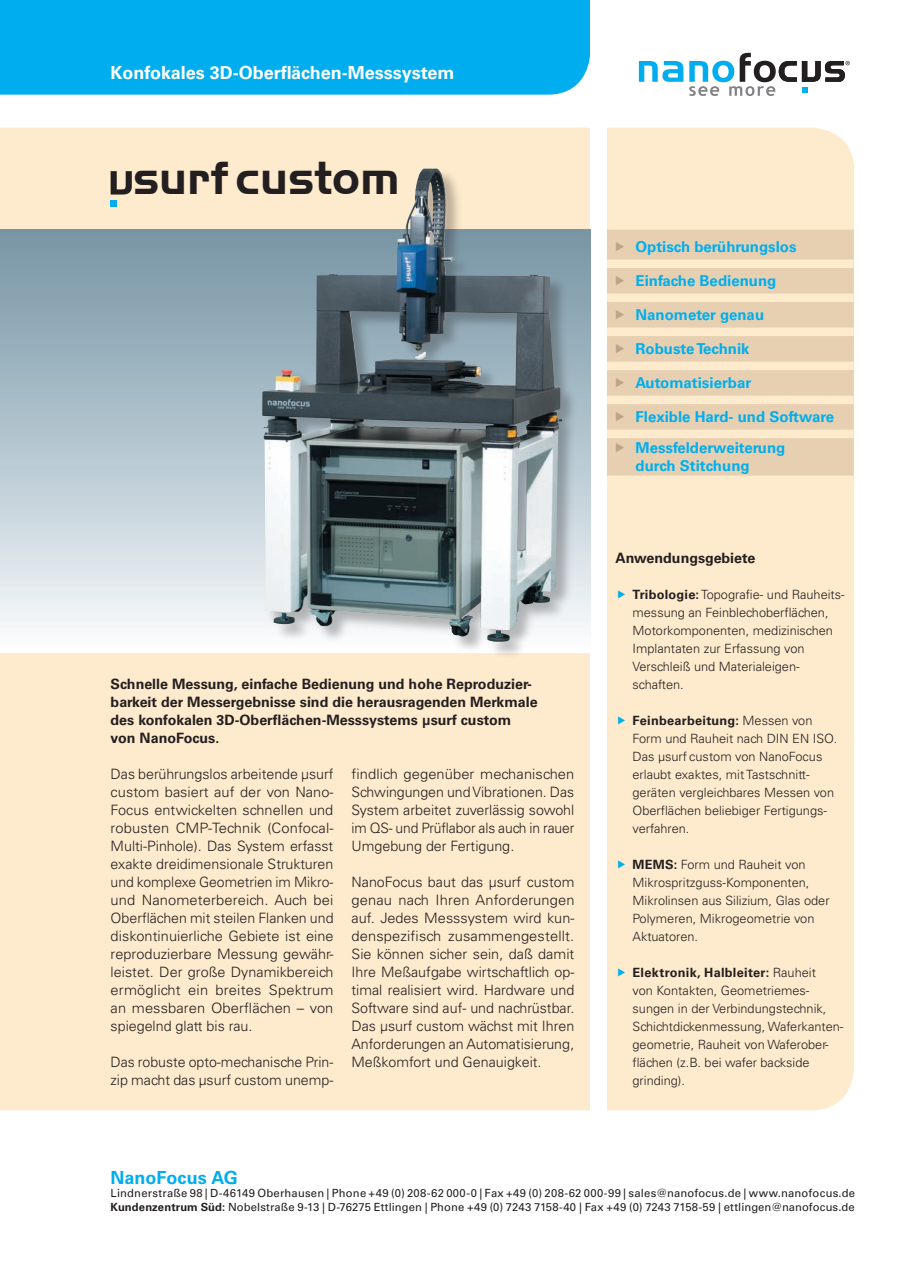
<style>
.page{position:relative;width:902px;height:1272px;background:#fff}
.page>*{position:absolute;margin:0;border:0;box-sizing:border-box;transform-origin:0 0}
.t1{font:700 48px "Handel Gothic Com";color:#231f20}
.t2{font:700 18px "Univers LT Std";color:#fff}
.t3{font:700 18px "Univers LT Std";color:#00aeef}
.t4{font:700 15px/30.9px "Univers LT Std";color:#00aeef}
.t5{font:300 14.25px/18px "Univers LT Std";color:#231f20;text-align:justify}
.t6{font:700 14.25px/18px "Univers LT Std";color:#231f20}
.t7{font:300 12.75px/18px "Univers LT Std";color:#231f20}
.t8{font:11.25px/13.5px "Univers LT Std";letter-spacing:.015em;color:#231f20}
.s1{font-weight:700}
</style>
<div class="page">
<svg style="left:638px;top:61px;width:45px;height:21px"></svg>
<svg style="left:689px;top:53px;width:160px;height:43px"></svg>
<div style="left:0;top:0;width:590px;height:95px;background:#00aeef"></div>
<div style="left:0;top:128px;width:854px;height:982px;background:#feeacc"></div>
<div style="left:590px;top:0;width:17px;height:1131px;background:#fff"></div>
<div style="left:0;top:230px;width:590px;height:422px;background:linear-gradient(to bottom,#7493a3,#f8fbfd)"></div>
<div style="left:261px;top:167px;width:318px;height:493px;background:#231f20;opacity:.3"></div>
<img style="left:262px;top:275px;width:300px;height:367px">
<div style="left:607px;top:230px;width:246px;height:245px;background:#e6d0b1"></div>
<div style="left:607px;top:259px;width:246px;height:9px;background:#feeacc"></div>
<div style="left:607px;top:293px;width:246px;height:9px;background:#feeacc"></div>
<div style="left:607px;top:327px;width:246px;height:9px;background:#feeacc"></div>
<div style="left:607px;top:361px;width:246px;height:9px;background:#feeacc"></div>
<div style="left:607px;top:395px;width:246px;height:9px;background:#feeacc"></div>
<div style="left:607px;top:429px;width:246px;height:9px;background:#feeacc"></div>
<div style="left:607px;top:475px;width:246px;height:9px;background:#feeacc"></div>
<svg style="left:111px;top:171px;width:21px;height:23px"></svg>
<svg style="left:111px;top:200px;width:6px;height:6px"></svg>
<svg style="left:616px;top:242px;width:8px;height:9px"></svg>
<svg style="left:616px;top:276px;width:8px;height:9px"></svg>
<svg style="left:616px;top:310px;width:8px;height:9px"></svg>
<svg style="left:616px;top:344px;width:8px;height:9px"></svg>
<svg style="left:616px;top:378px;width:8px;height:9px"></svg>
<svg style="left:616px;top:412px;width:8px;height:9px"></svg>
<svg style="left:616px;top:443px;width:8px;height:9px"></svg>
<svg style="left:618px;top:590px;width:7px;height:8px"></svg>
<svg style="left:618px;top:716px;width:7px;height:8px"></svg>
<svg style="left:618px;top:860px;width:7px;height:8px"></svg>
<svg style="left:618px;top:968px;width:7px;height:8px"></svg>
<p class="t2" style="left:111px;top:62px;width:345px">Konfokales 3D-Oberflächen-Messsystem</p>
<h1 class="t1" style="left:133px;top:151px;width:268px">surf custom</h1>
<p class="t6" style="left:111px;top:674px;width:428px">Schnelle Messung, einfache Bedienung und hohe Reproduzier&shy;barkeit der Messergebnisse sind die herausragenden Merkmale des konfokalen 3D-Ober-flächen-Messsystems µsurf custom von NanoFocus.</p>
<p class="t5" style="left:111px;top:764px;width:224px">Das berührungslos arbeitende µsurf custom basiert auf der von Nano-Focus entwickelten schnellen und robusten CMP-Technik (Confocal-Multi-Pinhole). Das System erfasst exakte dreidimensionale Strukturen und komplexe Geometrien im Mikro&shy;und Nanometerbereich. Auch bei Oberflächen mit steilen Flanken und diskontinuierliche Gebiete ist eine reproduzierbare Messung gewähr&shy;leistet. Der große Dynamikbereich ermöglicht ein breites Spektrum an messbaren Oberflächen – von spiegelnd glatt bis rau.</p>
<p class="t5" style="left:111px;top:1052px;width:224px">Das robuste opto-mechanische Prin&shy;zip macht das µsurf custom unemp-</p>
<p class="t5" style="left:351px;top:764px;width:224px">findlich gegenüber mechanischen Schwingungen und Vibrationen. Das System arbeitet zuverlässig sowohl im QS- und Prüflabor als auch in rauer Umgebung der Fertigung.</p>
<p class="t5" style="left:351px;top:872px;width:224px">NanoFocus baut das µsurf custom genau nach Ihren Anforderungen auf. Jedes Messsystem wird kun&shy;denspezifisch zusammengestellt.<br>Sie können sicher sein, daß damit Ihre Meßaufgabe wirtschaftlich op&shy;timal realisiert wird. Hardware und Software sind auf- und nachrüstbar.<br>Das µsurf custom wächst mit Ihren Anforderungen an Automatisierung, Meßkomfort und Genauigkeit.</p>
<p class="t4" style="left:635px;top:231px;width:163px">Optisch berührungslos</p>
<p class="t4" style="left:635px;top:265px;width:142px">Einfache Bedienung</p>
<p class="t4" style="left:635px;top:299px;width:130px">Nanometer genau</p>
<p class="t4" style="left:635px;top:333px;width:116px">Robuste Technik</p>
<p class="t4" style="left:635px;top:367px;width:117px">Automatisierbar</p>
<p class="t4" style="left:635px;top:402px;width:200px">Flexible Hard- und Software<br>Messfelderweiterung</p>
<p class="t4" style="left:635px;top:450px;width:116px">durch Stitchung</p>
<p class="t6" style="left:615px;top:548px;width:141px">Anwendungsgebiete</p>
<p class="t7" style="left:632px;top:585px;width:214px"><span class="s1">Tribologie:</span> Topografie- und Rauheits&shy;messung an Feinblech-oberflächen,<br>Motorkomponenten, medizinischen<br>Implantaten zur Erfassung von<br>Verschleiß und Materialeigen&shy;schaften.</p>
<p class="t7" style="left:632px;top:711px;width:206px"><span class="s1">Feinbearbeitung:</span> Messen von<br>Form und Rauheit nach DIN EN ISO.<br>Das µsurf custom von NanoFocus erlaubt exaktes, mit Tastschnitt&shy;geräten vergleichbares Messen von<br>Oberflächen beliebiger Fertigungs&shy;verfahren.</p>
<p class="t7" style="left:632px;top:855px;width:198px"><span class="s1">MEMS:</span> Form und Rauheit von<br>Mikrospritzguss-Komponenten,<br>Mikrolinsen aus Silizium, Glas oder<br>Polymeren, Mikrogeometrie von<br>Aktuatoren.</p>
<p class="t7" style="left:632px;top:963px;width:212px"><span class="s1">Elektronik, Halbleiter:</span> Rauheit<br>von Kontakten, Geometriemes&shy;sungen in der Verbindungstechnik,<br>Schicht-dickenmessung, Waferkanten&shy;geometrie, Rauheit von Waferober&shy;flächen (z.B. bei wafer backside grinding).</p>
<p class="t3" style="left:111px;top:1166px;width:129px">NanoFocus AG</p>
<p class="t8" style="left:111px;top:1186px;width:746px">Lindnerstraße 98 | D-46149 Oberhausen | Phone +49 (0) 208-62 000-0 | Fax +49 (0) 208-62 000-99 | sales@nanofocus.de | www.nanofocus.de<br><span class="s1">Kundenzentrum Süd:</span> Nobelstraße 9-13 | D-76275 Ettlingen | Phone +49 (0) 7243 7158-40 | Fax +49 (0) 7243 7158-59 | ettlingen@nanofocus.de</p>
</div>
